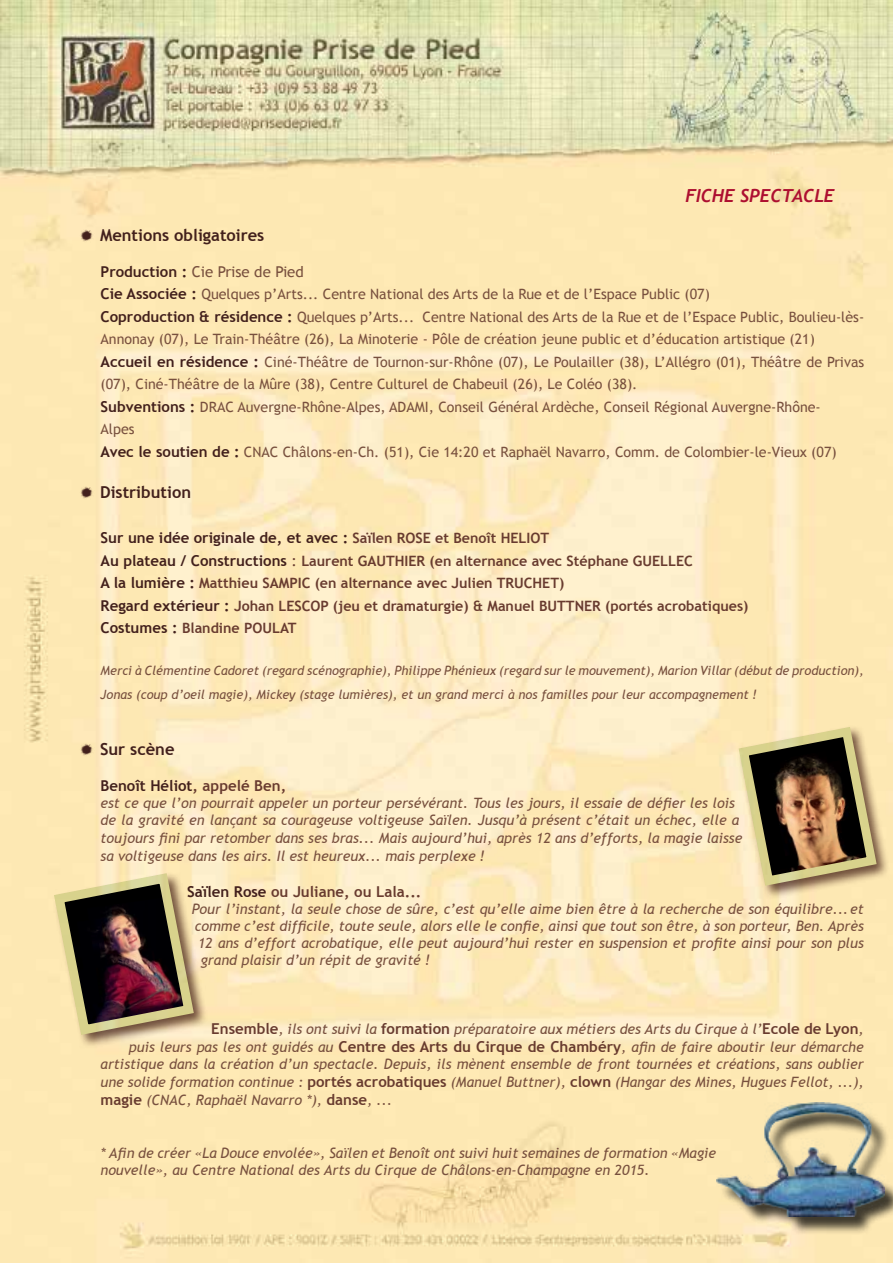
<style>
.page{position:relative;width:893px;height:1263px;background:#fff}
.page>*{position:absolute;margin:0;border:0;box-sizing:border-box;transform-origin:0 0}
.t1{font:italic 700 18px "Trebuchet";color:#ad0f30}
.t2{font:700 16.5px "Trebuchet MS";color:#42201c}
.t3{font:700 15px "Trebuchet MS";color:#42201c}
.t4{font:700 15px "Trebuchet MS";color:#683b2f}
.t5{font:15px "Trebuchet MS";color:#78503e}
.t6{font:italic 14.25px/17.4px "Trebuchet MS";color:#78503e}
.t7{font:14.25px/22.5px "Trebuchet MS";color:#78503e}
.t8{font:700 14.25px/22.5px "Trebuchet MS";color:#683b2f}
.t9{font:italic 12.75px/24px "Trebuchet MS";color:#78503e}
.s1{font-family:"Destroy Helpers";font-weight:400;font-size:18px}
.s2{font-weight:700;color:#42201c}
.s3{font-weight:700;font-size:15px;color:#42201c}
.s4{font-size:14.25px;color:#683b2f}
.s5{font-size:15px;color:#42201c}
.s6{font-weight:400;font-size:15px}
.s7{color:#683b2f}
.s8{color:#42201c}
.s9{font-weight:700;font-style:normal;font-size:15px;color:#683b2f}
</style>
<div class="page">
<img style="left:0;top:0;width:893px;height:1263px">
<div style="left:737px;top:725px;width:153px;height:175px;background:#42201c;opacity:.75"></div>
<svg style="left:733px;top:722px;width:149px;height:169px"></svg>
<div style="left:52px;top:871px;width:155px;height:178px;background:#42201c;opacity:.75"></div>
<img style="left:49px;top:868px;width:150px;height:172px">
<div style="left:719px;top:1105px;width:174px;height:130px;background:#000;opacity:.75"></div>
<img style="left:716px;top:1102px;width:168px;height:114px">
<p class="t1" style="left:685px;top:184px;width:151px">FICHE SPECTACLE</p>
<p class="t2" style="left:79px;top:224px;width:187px"><span class="s1">2</span> Mentions obligatoires</p>
<p class="t5" style="left:101px;top:262px;width:205px"><span class="s2">Production :</span> Cie Prise de Pied</p>
<p class="t7" style="left:101px;top:283px;width:765px"><span class="s3">Cie Associée :</span> Quelques p’Arts... Centre National des Arts de la Rue et de l’Espace Public (07)<br><span class="s3">Coproduction &amp; résidence :</span> Quelques p’Arts... Centre National des Arts de la Rue et de l’Espace Public, Boulieu-lès-Annonay (07), Le Train-Théâtre (26), La Minoterie - Pôle de création jeune public et d’éducation artistique (21)<br><span class="s3">Accueil en résidence :</span> Ciné-Théâtre de Tournon-sur-Rhône (07), Le Poulailler (38), L’Allégro (01), Théâtre de Privas (07), Ciné-Théâtre de la Mûre (38), Centre Culturel de Chabeuil (26), Le Coléo (38).<br><span class="s3">Subventions :</span> DRAC Auvergne-Rhône-Alpes, ADAMI, Conseil Général Ardèche, Conseil Régional Auvergne-Rhône-<br>Alpes<br><span class="s3">Avec le soutien de :</span> CNAC Châlons-en-Ch. (51), Cie 14:20 et Raphaël Navarro, Comm. de Colombier-le-Vieux (07)</p>
<p class="t2" style="left:79px;top:482px;width:113px"><span class="s1">2</span> Distribution</p>
<p class="t3" style="left:101px;top:528px;width:450px">Sur une idée originale de, et avec : <span class="s4">Saïlen ROSE et Benoît HELIOT</span></p>
<p class="t8" style="left:101px;top:549px;width:649px"><span class="s5">Au plateau / Constructions</span> <span class="s6">:</span> Laurent GAUTHIER (en alternance avec Stéphane GUELLEC<br><span class="s5">A la lumière :</span> Matthieu SAMPIC (en alternance avec Julien TRUCHET)<br><span class="s5">Regard extérieur :</span> Johan LESCOP (jeu et dramaturgie) &amp; Manuel BUTTNER (portés acrobatiques)<br><span class="s5">Costumes :</span> Blandine POULAT</p>
<p class="t9" style="left:101px;top:659px;width:765px">Merci à Clémentine Cadoret (regard scénographie), Philippe Phénieux (regard sur le mouvement), Marion Villar (début de production),<br>Jonas (coup d’oeil magie), Mickey (stage lumières), et un grand merci à nos familles pour leur accompagnement !</p>
<p class="t2" style="left:79px;top:739px;width:97px"><span class="s1">2</span> Sur scène</p>
<p class="t3" style="left:101px;top:776px;width:187px">Benoît Héliot<span class="s7">, appelé Ben,</span></p>
<p class="t6" style="left:101px;top:795px;width:643px">est ce que l’on pourrait appeler un porteur persévérant. Tous les jours, il essaie de défier les lois de la gravité en lançant sa courageuse voltigeuse Saïlen. Jusqu’à présent c’était un échec, elle a toujours fini par retomber dans ses bras... Mais aujourd’hui, après 12 ans d’efforts, la magie laisse sa voltigeuse dans les airs. Il est heureux... mais perplexe !</p>
<p class="t4" style="left:187px;top:882px;width:236px"><span class="s8">Saïlen Rose</span> ou Juliane, ou Lala...</p>
<p class="t6" style="left:192px;top:900px;width:674px">Pour l’instant, la seule chose de sûre, c’est qu’elle aime bien être à la recherche de son équilibre...et</p>
<p class="t6" style="left:195px;top:917px;width:671px">comme c’est difficile, toute seule, alors elle le confie, ainsi que tout son être, à son porteur, Ben. Après</p>
<p class="t6" style="left:198px;top:934px;width:667px">12 ans d’effort acrobatique, elle peut aujourd’hui rester en suspension et profite ainsi pour son plus</p>
<p class="t6" style="left:201px;top:951px;width:231px">grand plaisir d’un répit de gravité !</p>
<p class="t6" style="left:211px;top:1021px;width:654px"><span class="s9">Ensemble</span>, ils ont suivi la <span class="s9">formation</span> préparatoire aux métiers des Arts du Cirque à l’<span class="s9">Ecole de Lyon</span>,</p>
<p class="t6" style="left:129px;top:1039px;width:736px">puis leurs pas les ont guidés au <span class="s9">Centre des Arts du Cirque de Chambéry</span>, afin de faire aboutir leur démarche</p>
<p class="t6" style="left:101px;top:1056px;width:765px">artistique dans la création d’un spectacle. Depuis, ils mènent ensemble de front tournées et créations, sans oublier</p>
<p class="t6" style="left:101px;top:1074px;width:765px">une solide formation continue : <span class="s9">portés acrobatiques</span> (Manuel Buttner), <span class="s9">clown</span> (Hangar des Mines, Hugues Fellot, ...),</p>
<p class="t6" style="left:101px;top:1092px;width:293px"><span class="s9">magie</span> (CNAC, Raphaël Navarro *), <span class="s9">danse</span>, ...</p>
<p class="t6" style="left:101px;top:1144px;width:617px">* Afin de créer «La Douce envolée», Saïlen et Benoît ont suivi huit semaines de formation «Magie nouvelle», au Centre National des Arts du Cirque de Châlons-en-Champagne en 2015.</p>
</div>
